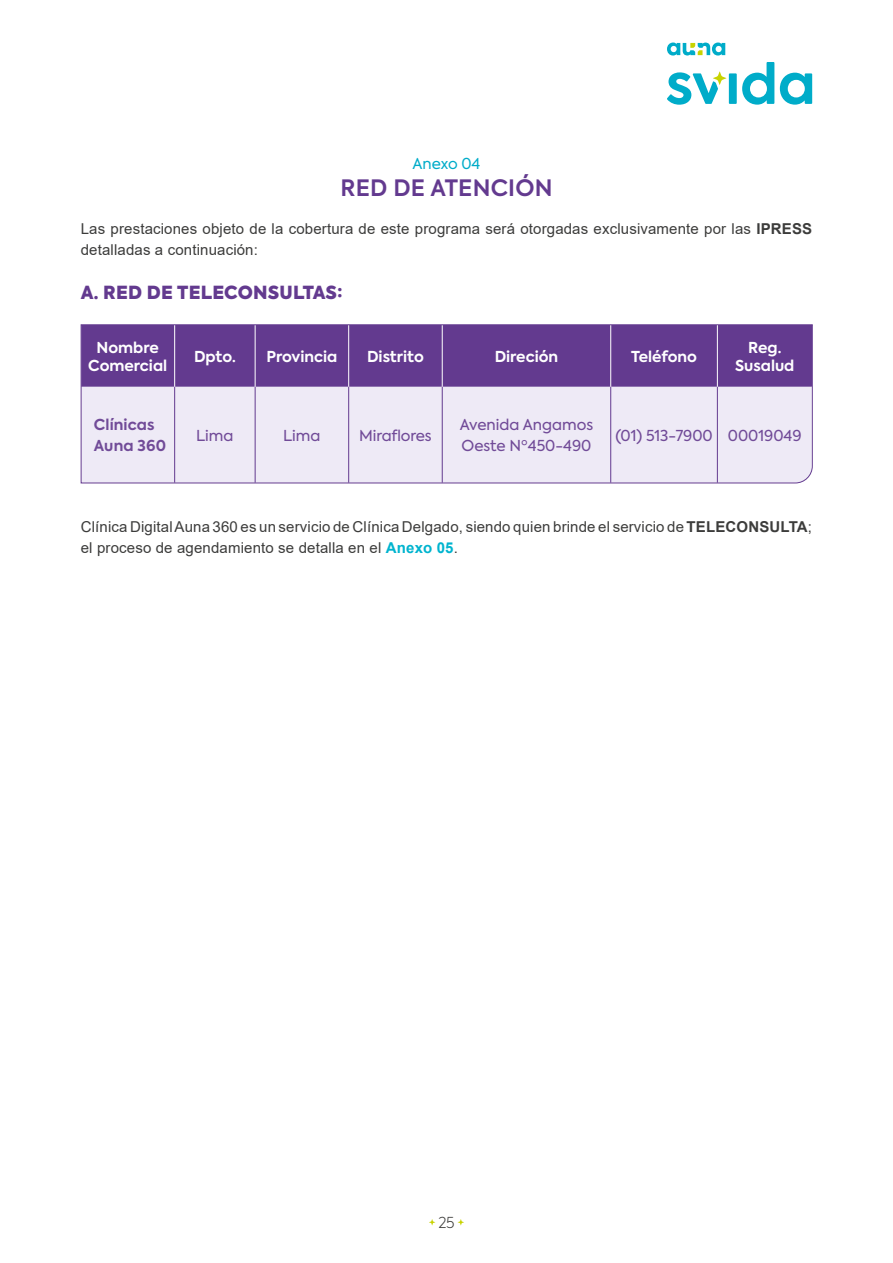
<style>
.page{position:relative;width:893px;height:1263px;background:#fff}
.page>*{position:absolute;margin:0;border:0;box-sizing:border-box;transform-origin:0 0}
.t1{font:600 22.5px "Axiforma";letter-spacing:.01em;color:#633a8f}
.t2{font:900 18px "Axiforma";letter-spacing:.01em;color:#633a8f}
.t3{font:15px/21px "Arial";letter-spacing:.01em;color:#3c3c3b}
.t4{font:15px/21px "Axiforma";color:#714b98}
.t5{font:700 15px/18px "Axiforma";color:#fff;text-align:center}
.t6{font:700 15px/21px "Axiforma";letter-spacing:.01em;color:#714b98}
.t7{font:15px "Axiforma";color:#00acc9}
.t8{font:300 15px "Axiforma";color:#3c3c3b}
.s1{font-weight:700}
.s2{font-weight:700;color:#00b4cf}
</style>
<div class="page">
<svg style="left:429px;top:1219px;width:6px;height:6px"></svg>
<svg style="left:458px;top:1219px;width:6px;height:6px"></svg>
<div style="left:729px;top:73px;width:8px;height:31px;background:#00acc9"></div>
<svg style="left:742px;top:62px;width:32px;height:43px"></svg>
<svg style="left:780px;top:73px;width:32px;height:32px"></svg>
<svg style="left:667px;top:71px;width:59px;height:34px"></svg>
<svg style="left:667px;top:43px;width:58px;height:13px"></svg>
<svg style="left:80px;top:324px;width:733px;height:160px;background:#b6a3cc"></svg>
<p class="t7" style="left:413px;top:154px;width:69px">Anexo 04</p>
<h1 class="t1" style="left:340px;top:173px;width:213px">RED DE ATENCIÓN</h1>
<p class="t3" style="left:81px;top:218px;width:733px">Las prestaciones objeto de la cobertura de este programa será otorgadas exclusivamente por las <span class="s1">IPRESS </span>detalladas a continuación:</p>
<p class="t2" style="left:81px;top:280px;width:263px">A. RED DE TELECONSULTAS:</p>
<p class="t5" style="left:88px;top:338px;width:80px">Nombre<br>Comercial</p>
<p class="t5" style="left:194px;top:347px;width:43px">Dpto.</p>
<p class="t5" style="left:266px;top:347px;width:72px">Provincia</p>
<p class="t5" style="left:367px;top:347px;width:58px">Distrito</p>
<p class="t5" style="left:495px;top:347px;width:65px">Direción</p>
<p class="t5" style="left:631px;top:347px;width:67px">Teléfono</p>
<p class="t5" style="left:735px;top:338px;width:61px">Reg.<br>Susalud</p>
<p class="t6" style="left:94px;top:414px;width:74px">Clínicas<br>Auna 360</p>
<p class="t4" style="left:196px;top:425px;width:39px">Lima</p>
<p class="t4" style="left:283px;top:425px;width:39px">Lima</p>
<p class="t4" style="left:359px;top:425px;width:74px">Miraflores</p>
<p class="t4" style="left:460px;top:414px;width:135px">Avenida Angamos<br>Oeste Nº450-490</p>
<p class="t4" style="left:615px;top:425px;width:188px">(01) 513-7900 00019049</p>
<p class="t3" style="left:81px;top:516px;width:733px">Clínica Digital Auna 360 es un servicio de Clínica Delgado, siendo quien brinde el servicio de <span class="s1">TELECONSULTA</span>; el proceso de agendamiento se detalla en el <span class="s2">Anexo 05</span>.</p>
<p class="t8" style="left:438px;top:1212px;width:18px">25</p>
</div>
